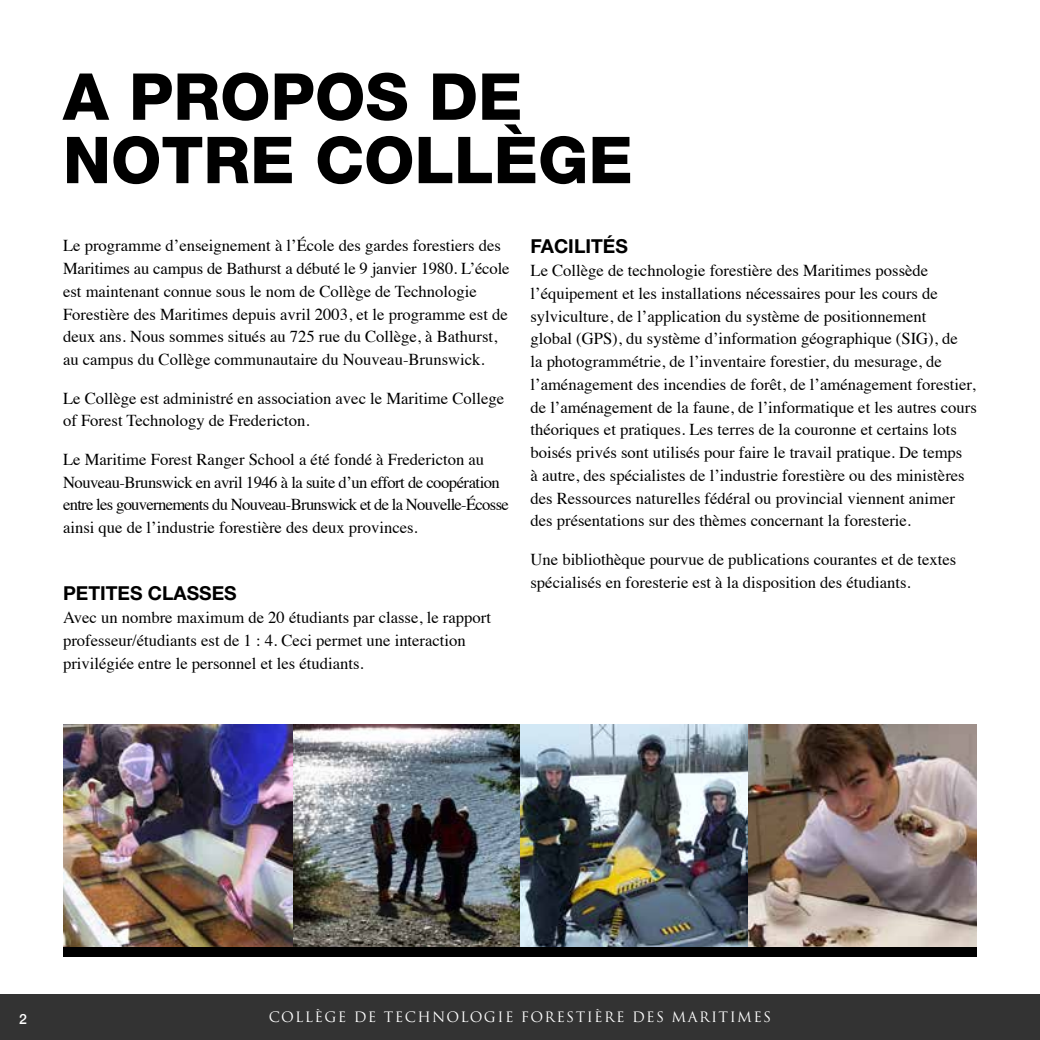
<style>
.page{position:relative;width:1040px;height:1040px;background:#fff}
.page>*{position:absolute;margin:0;border:0;box-sizing:border-box;transform-origin:0 0}
.t1{font:800 64.75px/63.4px "Helvetica Neue LT Std";color:#000}
.t2{font:700 19.25px "Helvetica Neue LT Std";color:#000}
.t3{font:16.62px/22.8px "Times";color:#000}
.t4{font:16.62px/22.8px "Times";letter-spacing:-.03em;color:#000}
.t5{font:14px "Trajan Pro";letter-spacing:.1em;color:#fff}
.t6{font:500 14px "Helvetica Neue";color:#fff}
</style>
<div class="page">
<div style="left:0;top:994px;width:1040px;height:46px;background:#333"></div>
<hr style="left:1039px;top:994px;width:1px;height:46px;background:#000">
<div style="left:63px;top:945px;width:913px;height:12px;background:#000"></div>
<img style="left:64px;top:724px;width:912px;height:222px">
<h1 class="t1" style="left:63px;top:65px;width:571px">A PROPOS DE<br>NOTRE COLLÈGE</h1>
<p class="t3" style="left:63px;top:233px;width:448px">Le programme d’enseignement à l’École des gardes forestiers des Maritimes au campus de Bathurst a débuté le 9 janvier 1980. L’école est maintenant connue sous le nom de Collège de Technologie Forestière des Maritimes depuis avril 2003, et le programme est de deux ans. Nous sommes situés au 725 rue du Collège, à Bathurst, au campus du Collège communautaire du Nouveau-Brunswick.</p>
<p class="t3" style="left:63px;top:385px;width:442px">Le Collège est administré en association avec le Maritime College of Forest Technology de Fredericton.</p>
<p class="t4" style="left:63px;top:446px;width:447px">Le Maritime Forest Ranger School a été fondé à Fredericton au Nouveau-Brunswick en avril 1946 à la suite d’un effort de coopération entre les gouvernements du Nouveau-Brunswick et de la Nouvelle-Écosse ainsi que de l’industrie forestière des deux provinces.</p>
<p class="t2" style="left:63px;top:581px;width:175px">PETITES CLASSES</p>
<p class="t3" style="left:63px;top:604px;width:429px">Avec un nombre maximum de 20 étudiants par classe, le rapport professeur/étudiants est de 1 : 4. Ceci permet une interaction privilégiée entre le personnel et les étudiants.</p>
<p class="t2" style="left:530px;top:234px;width:99px">FACILITÉS</p>
<p class="t3" style="left:530px;top:258px;width:448px">Le Collège de technologie forestière des Maritimes possède l’équipement et les installations nécessaires pour les cours de sylviculture, de l’application du système de positionnement<br>global (GPS), du système d’information géographique (SIG), de<br>la photogrammétrie, de l’inventaire forestier, du mesurage, de l’aménagement des incendies de forêt, de l’aménagement forestier, de l’aménagement de la faune, de l’informatique et les autres cours théoriques et pratiques. Les terres de la couronne et certains lots boisés privés sont utilisés pour faire le travail pratique. De temps<br>à autre, des spécialistes de l’industrie forestière ou des ministères des Ressources naturelles fédéral ou provincial viennent animer des présentations sur des thèmes concernant la foresterie.</p>
<p class="t3" style="left:530px;top:546px;width:427px">Une bibliothèque pourvue de publications courantes et de textes spécialisés en foresterie est à la disposition des étudiants.</p>
<p class="t6" style="left:19px;top:1007px;width:9px">2</p>
<p class="t5" style="left:269px;top:1008px;width:504px">COLLÈGE DE TECHNOLOGIE FORESTIÈRE DES MARITIMES</p>
</div>
